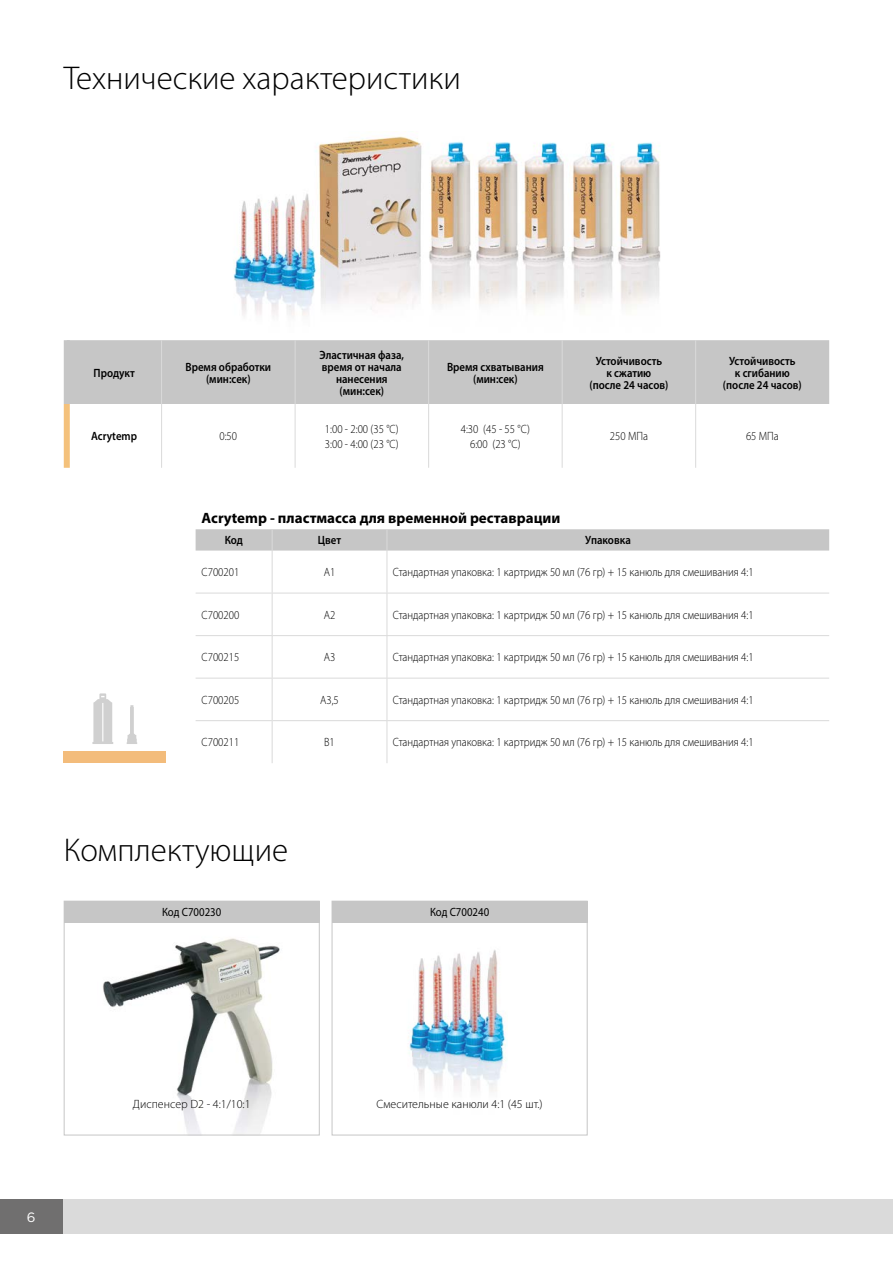
<style>
.page{position:relative;width:893px;height:1263px;background:#fff}
.page>*{position:absolute;margin:0;border:0;box-sizing:border-box;transform-origin:0 0}
.t1{font:300 33px "Myriad Pro";color:#000}
.t2{font:700 15px "Myriad Pro";color:#000}
.t3{font:13.5px "Gotham";color:#fff}
.t4{font:300 12px/15px "Myriad Pro";color:#000;scale:.9 1}
.t5{font:600 12px/12px "Myriad Pro";color:#000;text-align:center;scale:.9 1}
.t6{font:300 12px "Myriad Pro";color:#000}
.t7{font:12px "Myriad Pro";color:#000;scale:.9 1}
</style>
<div class="page">
<div style="left:64px;top:1199px;width:829px;height:34px;background:#dadada"></div>
<div style="left:0;top:1199px;width:62px;height:34px;background:#706f6f"></div>
<img style="left:409px;top:950px;width:97px;height:142px">
<img style="left:233px;top:131px;width:428px;height:185px">
<img style="left:103px;top:938px;width:177px;height:195px">
<div style="left:64px;top:901px;width:255px;height:21px;background:#c6c6c6"></div>
<div style="left:64px;top:901px;width:256px;height:234px;border:1px solid #c6c6c6"></div>
<div style="left:332px;top:901px;width:255px;height:21px;background:#c6c6c6"></div>
<div style="left:332px;top:901px;width:256px;height:234px;border:1px solid #c6c6c6"></div>
<div style="left:64px;top:751px;width:102px;height:12px;background:#f3bc7b"></div>
<svg style="left:127px;top:705px;width:10px;height:39px"></svg>
<svg style="left:92px;top:693px;width:21px;height:51px"></svg>
<svg style="left:196px;top:550px;width:633px;height:213px"></svg>
<hr style="left:272px;top:593px;width:115px;height:1px;background:#dadada">
<hr style="left:387px;top:593px;width:442px;height:1px;background:#dadada">
<div style="left:196px;top:529px;width:633px;height:21px;background:#c6c6c6"></div>
<hr style="left:272px;top:550px;width:1px;height:43px;background:#dadada">
<hr style="left:387px;top:550px;width:1px;height:43px;background:#dadada">
<hr style="left:272px;top:593px;width:1px;height:42px;background:#dadada">
<hr style="left:387px;top:593px;width:1px;height:42px;background:#dadada">
<hr style="left:272px;top:636px;width:1px;height:42px;background:#dadada">
<hr style="left:387px;top:636px;width:1px;height:42px;background:#dadada">
<hr style="left:272px;top:678px;width:1px;height:42px;background:#dadada">
<hr style="left:387px;top:678px;width:1px;height:42px;background:#dadada">
<hr style="left:272px;top:721px;width:1px;height:42px;background:#dadada">
<hr style="left:387px;top:721px;width:1px;height:42px;background:#dadada">
<hr style="left:196px;top:593px;width:76px;height:1px;background:#dadada">
<hr style="left:196px;top:635px;width:76px;height:1px;background:#dadada">
<hr style="left:272px;top:635px;width:115px;height:1px;background:#dadada">
<hr style="left:387px;top:635px;width:442px;height:1px;background:#dadada">
<hr style="left:196px;top:678px;width:76px;height:1px;background:#dadada">
<hr style="left:272px;top:678px;width:115px;height:1px;background:#dadada">
<hr style="left:387px;top:678px;width:442px;height:1px;background:#dadada">
<hr style="left:196px;top:720px;width:76px;height:1px;background:#dadada">
<hr style="left:272px;top:720px;width:115px;height:1px;background:#dadada">
<hr style="left:387px;top:720px;width:442px;height:1px;background:#dadada">
<div style="left:70px;top:340px;width:759px;height:64px;background:#c6c6c6"></div>
<div style="left:64px;top:404px;width:6px;height:64px;background:#f4c17b"></div>
<hr style="left:161px;top:340px;width:1px;height:64px;background:#dadada">
<hr style="left:295px;top:340px;width:1px;height:64px;background:#dadada">
<hr style="left:428px;top:340px;width:1px;height:64px;background:#dadada">
<hr style="left:562px;top:340px;width:1px;height:64px;background:#dadada">
<hr style="left:695px;top:340px;width:1px;height:64px;background:#dadada">
<hr style="left:161px;top:404px;width:1px;height:64px;background:#dadada">
<hr style="left:295px;top:404px;width:1px;height:64px;background:#dadada">
<hr style="left:428px;top:404px;width:1px;height:64px;background:#dadada">
<hr style="left:562px;top:404px;width:1px;height:64px;background:#dadada">
<hr style="left:695px;top:404px;width:1px;height:64px;background:#dadada">
<div style="left:64px;top:340px;width:6px;height:64px;background:#c6c6c6"></div>
<h1 class="t1" style="left:64px;top:59px;width:398px">Технические характеристики</h1>
<p class="t5" style="left:94px;top:366px;width:47px">Продукт</p>
<p class="t5" style="left:186px;top:360px;width:97px">Время обработки (мин:сек)</p>
<p class="t5" style="left:320px;top:348px;width:96px">Эластичная фаза, время от начала нанесения (мин:сек)</p>
<p class="t5" style="left:447px;top:360px;width:109px">Время схватывания (мин:сек)</p>
<p class="t5" style="left:589px;top:354px;width:89px">Устойчивость<br>к сжатию (после 24 часов)</p>
<p class="t5" style="left:723px;top:354px;width:89px">Устойчивость<br>к сгибанию (после 24 часов)</p>
<p class="t5" style="left:91px;top:430px;width:52px">Acrytemp</p>
<p class="t4" style="left:219px;top:429px;width:21px">0:50</p>
<p class="t4" style="left:325px;top:422px;width:84px">1:00 - 2:00 (35 °C)<br>3:00 - 4:00 (23 °C)</p>
<p class="t4" style="left:461px;top:422px;width:78px;text-align:center">4:30 (45 - 55 °C)<br>6:00 (23 °C)</p>
<p class="t4" style="left:610px;top:429px;width:44px">250 МПа</p>
<p class="t4" style="left:746px;top:429px;width:38px">65 МПа</p>
<p class="t2" style="left:202px;top:508px;width:360px">Acrytemp - пластмасса для временной реставрации</p>
<p class="t5" style="left:225px;top:534px;width:22px">Код</p>
<p class="t5" style="left:318px;top:534px;width:27px">Цвет</p>
<p class="t5" style="left:585px;top:534px;width:52px">Упаковка</p>
<p class="t4" style="left:202px;top:565px;width:43px">C700201</p>
<p class="t4" style="left:324px;top:565px;width:14px">A1</p>
<p class="t4" style="left:393px;top:565px;width:402px">Стандартная упаковка: 1 картридж 50 мл (76 гр) + 15 канюль для смешивания 4:1</p>
<p class="t4" style="left:202px;top:607px;width:43px">C700200</p>
<p class="t4" style="left:324px;top:607px;width:14px">A2</p>
<p class="t4" style="left:393px;top:607px;width:402px">Стандартная упаковка: 1 картридж 50 мл (76 гр) + 15 канюль для смешивания 4:1</p>
<p class="t4" style="left:202px;top:650px;width:43px">C700215</p>
<p class="t4" style="left:324px;top:650px;width:14px">A3</p>
<p class="t4" style="left:393px;top:650px;width:402px">Стандартная упаковка: 1 картридж 50 мл (76 гр) + 15 канюль для смешивания 4:1</p>
<p class="t4" style="left:202px;top:692px;width:43px">C700205</p>
<p class="t4" style="left:320px;top:692px;width:22px">A3,5</p>
<p class="t4" style="left:393px;top:692px;width:402px">Стандартная упаковка: 1 картридж 50 мл (76 гр) + 15 канюль для смешивания 4:1</p>
<p class="t4" style="left:202px;top:735px;width:43px">C700211</p>
<p class="t4" style="left:324px;top:735px;width:13px">B1</p>
<p class="t4" style="left:393px;top:735px;width:402px">Стандартная упаковка: 1 картридж 50 мл (76 гр) + 15 канюль для смешивания 4:1</p>
<h1 class="t1" style="left:64px;top:832px;width:226px">Комплектующие</h1>
<p class="t7" style="left:162px;top:905px;width:67px">Код C700230</p>
<p class="t7" style="left:430px;top:905px;width:67px">Код C700240</p>
<p class="t3" style="left:27px;top:1208px;width:10px">6</p>
<p class="t6" style="left:133px;top:1098px;width:119px">Диспенсер D2 - 4:1/10:1</p>
<p class="t6" style="left:377px;top:1098px;width:168px">Смесительные канюли 4:1 (45 шт.)</p>
</div>
